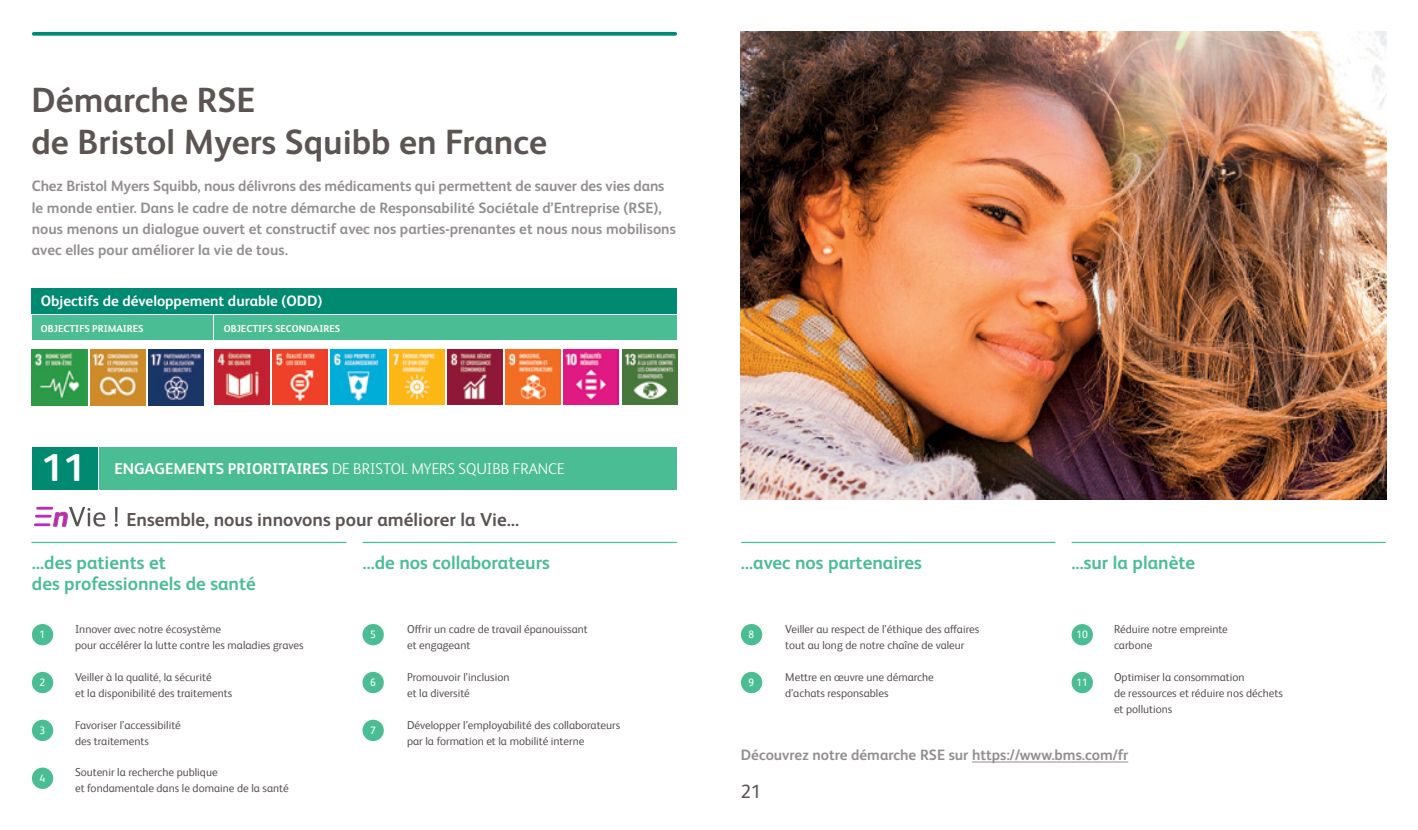
<style>
.page{position:relative;width:1418px;height:830px;background:#fff}
.page>*{position:absolute;margin:0;border:0;box-sizing:border-box;transform-origin:0 0}
.t1{font:700 38.88px "BMS Humanity";color:#fff}
.t2{font:700 35px/42.5px "BMS Humanity";color:#5c5353}
.t3{font:700 18.75px/21.2px "BMS Humanity";color:#4bbd95}
.t4{font:700 18.75px "BMS Humanity";color:#5c5353}
.t5{font:18.75px "BMS Humanity";color:#5c5353}
.t6{font:300 15.62px "BMS Humanity";color:#fff}
.t7{font:700 15px/21.2px "BMS Humanity";color:#938f8e}
.t8{font:700 15px "BMS Humanity";color:#fff}
.t9{font:11.25px/16px "BMS Humanity";color:#5c5353}
.t10{font:10.5px "BMS Humanity";color:#fff}
.t11{font:700 10px "BMS Humanity";color:#fff}
.s1{font-weight:700}
</style>
<div class="page">
<img style="left:740px;top:32px;width:646px;height:467px">
<svg style="left:34px;top:32px;width:641px;height:4px;background:#14937c"></svg>
<hr style="left:972px;top:761px;width:156px;height:1px;background:#938f8e">
<hr style="left:32px;top:541px;width:314px;height:2px;background:#4bbd95">
<hr style="left:741px;top:541px;width:313px;height:2px;background:#4bbd95">
<hr style="left:363px;top:541px;width:313px;height:2px;background:#4bbd95">
<hr style="left:1072px;top:541px;width:313px;height:2px;background:#4bbd95">
<div style="left:32px;top:623px;width:21px;height:22px;background:#4bbd95;border-radius:50%"></div>
<div style="left:32px;top:671px;width:21px;height:21px;background:#4bbd95;border-radius:50%"></div>
<div style="left:32px;top:719px;width:21px;height:21px;background:#4bbd95;border-radius:50%"></div>
<div style="left:32px;top:767px;width:21px;height:21px;background:#4bbd95;border-radius:50%"></div>
<div style="left:362px;top:623px;width:22px;height:22px;background:#4bbd95;border-radius:50%"></div>
<div style="left:362px;top:671px;width:22px;height:21px;background:#4bbd95;border-radius:50%"></div>
<div style="left:362px;top:719px;width:22px;height:21px;background:#4bbd95;border-radius:50%"></div>
<div style="left:1071px;top:623px;width:21px;height:22px;background:#4bbd95;border-radius:50%"></div>
<div style="left:1071px;top:671px;width:21px;height:21px;background:#4bbd95;border-radius:50%"></div>
<div style="left:741px;top:623px;width:21px;height:22px;background:#4bbd95;border-radius:50%"></div>
<div style="left:741px;top:671px;width:21px;height:21px;background:#4bbd95;border-radius:50%"></div>
<div style="left:100px;top:446px;width:577px;height:43px;background:#4bbd95"></div>
<div style="left:32px;top:446px;width:66px;height:43px;background:#008a71"></div>
<div style="left:32px;top:288px;width:645px;height:25px;background:#008a71"></div>
<div style="left:32px;top:315px;width:180px;height:25px;background:#4bbd95"></div>
<div style="left:214px;top:315px;width:463px;height:25px;background:#4bbd95"></div>
<img style="left:32px;top:349px;width:55px;height:56px">
<img style="left:214px;top:349px;width:55px;height:55px">
<img style="left:389px;top:349px;width:55px;height:55px">
<img style="left:564px;top:349px;width:55px;height:55px">
<img style="left:90px;top:349px;width:56px;height:56px">
<img style="left:273px;top:349px;width:55px;height:55px">
<img style="left:447px;top:349px;width:55px;height:55px">
<img style="left:622px;top:349px;width:55px;height:55px">
<img style="left:148px;top:349px;width:56px;height:56px">
<img style="left:331px;top:349px;width:55px;height:55px">
<img style="left:505px;top:349px;width:55px;height:55px">
<svg style="left:53px;top:506px;width:52px;height:21px"></svg>
<svg style="left:115px;top:506px;width:3px;height:20px"></svg>
<hr style="left:38px;top:506px;width:14px;height:3px;background:#be2bbb">
<hr style="left:36px;top:514px;width:14px;height:3px;background:#be2bbb">
<hr style="left:35px;top:523px;width:14px;height:3px;background:#be2bbb">
<h2 class="t2" style="left:31px;top:77px;width:517px">Démarche RSE<br>de Bristol Myers Squibb en France</h2>
<p class="t7" style="left:32px;top:175px;width:645px">Chez Bristol Myers Squibb, nous délivrons des médicaments qui permettent de sauver des vies dans le monde entier. Dans le cadre de notre démarche de Responsabilité Sociétale d’Entreprise (RSE), nous menons un dialogue ouvert et constructif avec nos parties-prenantes et nous nous mobilisons avec elles pour améliorer la vie de tous.</p>
<h3 class="t8" style="left:41px;top:290px;width:283px">Objectifs de développement durable (ODD)</h3>
<p class="t11" style="left:41px;top:321px;width:104px">OBJECTIFS PRIMAIRES</p>
<p class="t11" style="left:224px;top:321px;width:118px">OBJECTIFS SECONDAIRES</p>
<h1 class="t1" style="left:41px;top:440px;width:45px">11</h1>
<h3 class="t6" style="left:114px;top:457px;width:452px"><span class="s1">ENGAGEMENTS PRIORITAIRES</span> DE BRISTOL MYERS SQUIBB FRANCE</h3>
<h3 class="t4" style="left:126px;top:506px;width:394px">Ensemble, nous innovons pour améliorer la Vie…</h3>
<h3 class="t3" style="left:32px;top:550px;width:225px">…des patients et<br>des professionnels de santé</h3>
<h3 class="t3" style="left:1071px;top:550px;width:125px">…sur la planète</h3>
<h3 class="t3" style="left:362px;top:550px;width:189px">…de nos collaborateurs</h3>
<h3 class="t3" style="left:741px;top:550px;width:182px">…avec nos partenaires</h3>
<p class="t10" style="left:40px;top:627px;width:7px">1</p>
<p class="t10" style="left:40px;top:674px;width:7px">2</p>
<p class="t10" style="left:40px;top:722px;width:7px">3</p>
<p class="t10" style="left:40px;top:770px;width:7px">4</p>
<p class="t9" style="left:75px;top:619px;width:230px">Innover avec notre écosystème<br>pour accélérer la lutte contre les maladies graves</p>
<p class="t9" style="left:75px;top:667px;width:159px">Veiller à la qualité, la sécurité<br>et la disponibilité des traitements</p>
<p class="t9" style="left:75px;top:715px;width:107px">Favoriser l’accessibilité des traitements</p>
<p class="t9" style="left:75px;top:763px;width:215px">Soutenir la recherche publique<br>et fondamentale dans le domaine de la santé</p>
<p class="t10" style="left:370px;top:627px;width:7px">5</p>
<p class="t10" style="left:370px;top:674px;width:7px">6</p>
<p class="t10" style="left:370px;top:722px;width:7px">7</p>
<p class="t9" style="left:407px;top:619px;width:182px">Offrir un cadre de travail épanouissant et engageant</p>
<p class="t9" style="left:407px;top:667px;width:104px">Promouvoir l’inclusion et la diversité</p>
<p class="t9" style="left:407px;top:715px;width:215px">Développer l’employabilité des collaborateurs par la formation et la mobilité interne</p>
<p class="t10" style="left:748px;top:627px;width:7px">8</p>
<p class="t10" style="left:748px;top:674px;width:7px">9</p>
<p class="t9" style="left:785px;top:619px;width:195px">Veiller au respect de l’éthique des affaires tout au long de notre chaîne de valeur</p>
<p class="t9" style="left:785px;top:667px;width:150px">Mettre en œuvre une démarche d’achats responsables</p>
<p class="t10" style="left:1076px;top:627px;width:13px">10</p>
<p class="t10" style="left:1076px;top:674px;width:13px">11</p>
<p class="t9" style="left:1113px;top:619px;width:115px">Réduire notre empreinte carbone</p>
<p class="t9" style="left:1113px;top:667px;width:170px">Optimiser la consommation<br>de ressources et réduire nos déchets et pollutions</p>
<h3 class="t7" style="left:741px;top:743px;width:389px">Découvrez notre démarche RSE sur https://www.bms.com/fr</h3>
<h3 class="t5" style="left:741px;top:777px;width:22px">21</h3>
</div>
